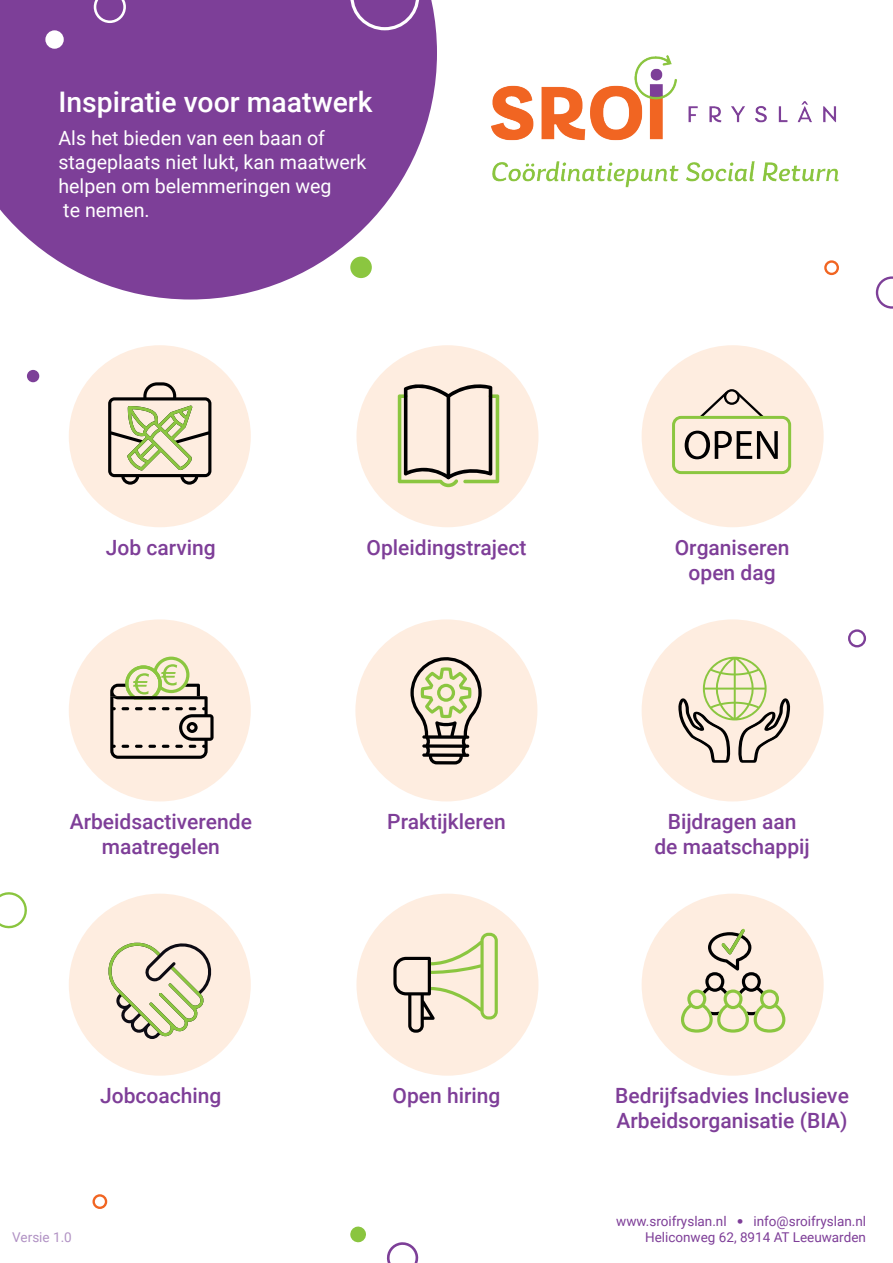
<style>
.page{position:relative;width:893px;height:1263px;background:#fff}
.page>*{position:absolute;margin:0;border:0;box-sizing:border-box;transform-origin:0 0}
.t1{font:500 28.35px "Roboto";color:#fff}
.t2{font:500 21px/25.2px "Roboto";color:#7e3e98;text-align:center}
.t3{font:19.65px/24px "Roboto";color:#fff}
.t4{font:13.5px "Roboto";color:#7e3e98}
.t5{font:13.5px "Roboto";color:#b192c4}
.s1{font-family:"Caecilia LT Pro 55 Roman"}
</style>
<div class="page">
<svg style="left:386px;top:1242px;width:32px;height:21px"></svg>
<div style="left:355px;top:619px;width:182px;height:182px;background:#feede0;border-radius:50%"></div>
<div style="left:356px;top:345px;width:182px;height:182px;background:#feede0;border-radius:50%"></div>
<div style="left:356px;top:894px;width:182px;height:182px;background:#feede0;border-radius:50%"></div>
<div style="left:69px;top:619px;width:182px;height:182px;background:#feede0;border-radius:50%"></div>
<div style="left:69px;top:345px;width:182px;height:182px;background:#feede0;border-radius:50%"></div>
<div style="left:69px;top:894px;width:182px;height:182px;background:#feede0;border-radius:50%"></div>
<div style="left:642px;top:619px;width:182px;height:182px;background:#feede0;border-radius:50%"></div>
<div style="left:642px;top:345px;width:182px;height:182px;background:#feede0;border-radius:50%"></div>
<div style="left:642px;top:894px;width:182px;height:182px;background:#feede0;border-radius:50%"></div>
<img style="left:491px;top:55px;width:348px;height:133px">
<div style="left:92px;top:1194px;width:15px;height:15px;border:2px solid #f16522;border-radius:50%"></div>
<div style="left:824px;top:260px;width:15px;height:15px;border:2px solid #f16522;border-radius:50%"></div>
<svg style="left:350px;top:1226px;width:16px;height:17px"></svg>
<div style="left:848px;top:629px;width:18px;height:18px;border:2px solid #7d3f98;border-radius:50%"></div>
<svg style="left:876px;top:276px;width:17px;height:33px"></svg>
<svg style="left:0;top:892px;width:27px;height:37px"></svg>
<svg style="left:108px;top:382px;width:103px;height:103px"></svg>
<svg style="left:110px;top:656px;width:104px;height:103px"></svg>
<svg style="left:108px;top:942px;width:104px;height:97px"></svg>
<svg style="left:398px;top:384px;width:101px;height:103px"></svg>
<hr style="left:447px;top:394px;width:3px;height:85px;background:#000001;border-radius:2px">
<svg style="left:410px;top:657px;width:72px;height:107px"></svg>
<svg style="left:393px;top:933px;width:105px;height:100px"></svg>
<svg style="left:697px;top:389px;width:69px;height:27px"></svg>
<div style="left:672px;top:416px;width:119px;height:58px;border:3px solid #8bc640;border-radius:8px"></div>
<svg style="left:685px;top:431px;width:93px;height:28px"></svg>
<svg style="left:678px;top:657px;width:112px;height:105px"></svg>
<svg style="left:681px;top:928px;width:104px;height:104px"></svg>
<div style="left:27px;top:370px;width:12px;height:12px;background:#7d3f98;border-radius:50%"></div>
<svg style="left:0;top:0;width:437px;height:299px;background:#8f59a6"></svg>
<div style="left:45px;top:30px;width:19px;height:19px;background:#fff;border-radius:50%"></div>
<svg style="left:94px;top:0;width:32px;height:23px"></svg>
<svg style="left:350px;top:0;width:69px;height:30px;background:#905ba7"></svg>
<div style="left:350px;top:257px;width:22px;height:21px;background:#8bc640;border-radius:50%"></div>
<h1 class="t1" style="left:58px;top:82px;width:316px">Inspiratie voor maatwerk</h1>
<p class="t3" style="left:58px;top:125px;width:310px">Als het bieden van een baan of stageplaats niet lukt, kan maatwerk helpen om belemmeringen weg<br>te nemen.</p>
<p class="t2" style="left:106px;top:534px;width:111px">Job carving</p>
<p class="t2" style="left:367px;top:534px;width:161px">Opleidingstraject</p>
<p class="t2" style="left:675px;top:534px;width:116px">Organiseren open dag</p>
<p class="t2" style="left:70px;top:808px;width:184px">Arbeidsactiverende maatregelen</p>
<p class="t2" style="left:387px;top:808px;width:120px">Praktijkleren</p>
<p class="t2" style="left:654px;top:808px;width:157px">Bijdragen aan de maatschappij</p>
<p class="t2" style="left:100px;top:1082px;width:123px">Jobcoaching</p>
<p class="t2" style="left:393px;top:1082px;width:109px">Open hiring</p>
<p class="t2" style="left:615px;top:1082px;width:235px;text-align:left">Bedrijfsadvies Inclusieve<br>Arbeidsorganisatie (BIA)</p>
<p class="t4" style="left:616px;top:1212px;width:251px">www.sroifryslan.nl <span class="s1">•</span> info@sroifryslan.nl</p>
<p class="t5" style="left:12px;top:1228px;width:61px">Versie 1.0</p>
<p class="t4" style="left:645px;top:1228px;width:222px">Heliconweg 62, 8914 AT Leeuwarden</p>
</div>
